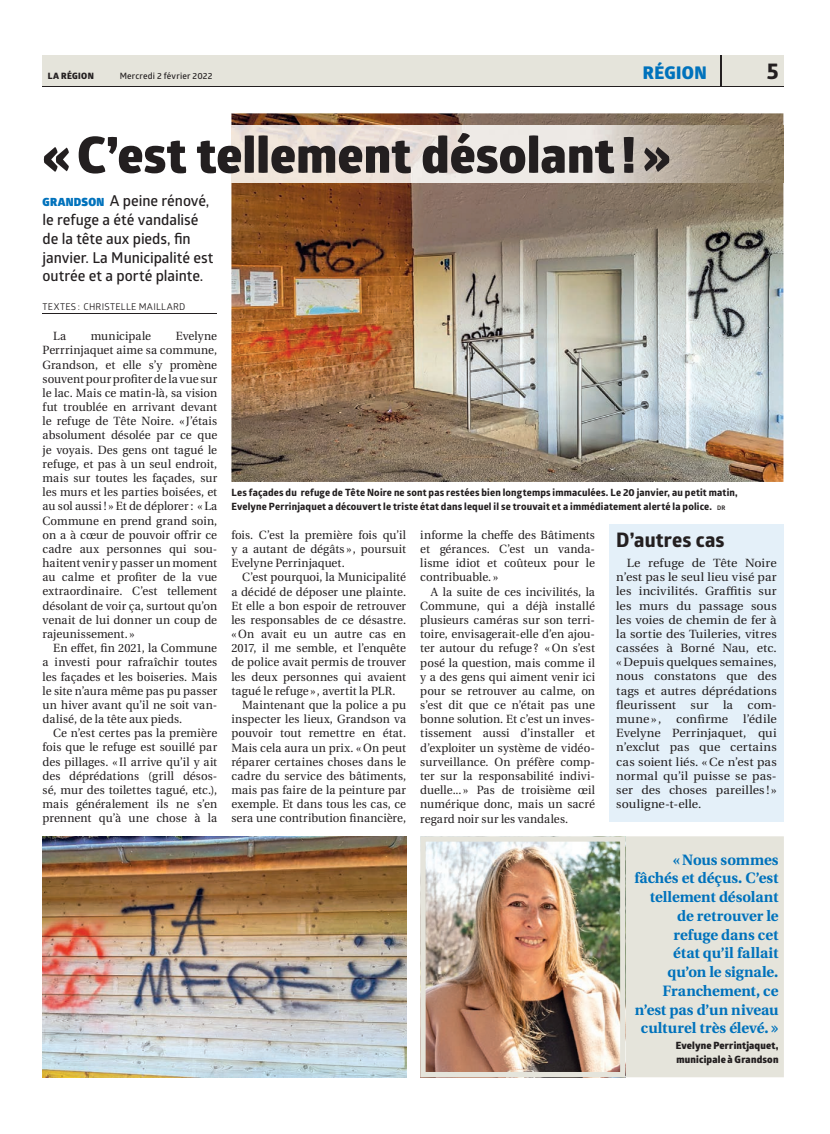
<style>
.page{position:relative;width:830px;height:1134px;background:#fff}
.page>*{position:absolute;margin:0;border:0;box-sizing:border-box;transform-origin:0 0}
.t1{font:800 50px "Glober";letter-spacing:.005em;color:#231f20}
.t2{font:700 22.5px "Globerx";color:#231f20}
.t3{font:700 20px "Globerx";letter-spacing:.01em;color:#231f20}
.t4{font:800 17.5px "Glober";letter-spacing:.02em;color:#0072bc}
.t5{font:700 15px/18.8px "Heuristica";letter-spacing:-.005em;color:#0072bc;text-align:right}
.t6{font:600 15px/18.8px "Glober";letter-spacing:-.005em;color:#231f20}
.t7{font:11.88px/14.1px "Heuristica";letter-spacing:.005em;color:#231f20;text-align:justify}
.t8{font:11.88px/14.1px "Heuristica";letter-spacing:.005em;color:#231f20;text-align:justify;scale:1.04 1}
.t9{font:700 10px/14.1px "Globerx";letter-spacing:.015em;color:#231f20}
.t10{font:800 10px/14.1px "Glober";letter-spacing:.02em;color:#231f20}
.t11{font:9.38px "Glober";letter-spacing:.035em;color:#231f20}
.t12{font:600 8.75px "Glober";letter-spacing:.02em;color:#231f20}
.t13{font:800 8.75px "Glober";letter-spacing:.04em;color:#231f20}
.s1{font-weight:900;font-size:11.25px;color:#0072bc}
.s2{font-family:"Glober";font-size:6.25px}
.s3{font-family:"Glober";font-weight:600}
</style>
<div class="page">
<div style="left:43px;top:55px;width:740px;height:32px;background:#e5e4db"></div>
<hr style="left:720px;top:55px;width:1px;height:32px;background:#231f20">
<hr style="left:43px;top:86px;width:740px;height:1px;background:#231f20">
<hr style="left:43px;top:313px;width:174px;height:1px;background:#231f20">
<img style="left:231px;top:113px;width:552px;height:369px">
<img style="left:43px;top:836px;width:363px;height:241px">
<img style="left:231px;top:126px;width:552px;height:56px">
<div style="left:625px;top:836px;width:158px;height:241px;background:#e5e4db"></div>
<img style="left:420px;top:836px;width:205px;height:241px">
<div style="left:609px;top:524px;width:174px;height:298px;background:#e4f0f9"></div>
<p class="t12" style="left:120px;top:70px;width:94px">Mercredi 2 février 2022</p>
<h3 class="t4" style="left:642px;top:60px;width:65px">RÉGION</h3>
<p class="t13" style="left:48px;top:69px;width:47px">LA RÉGION</p>
<h2 class="t2" style="left:766px;top:55px;width:13px">5</h2>
<h1 class="t1" style="left:43px;top:118px;width:629px">« C’est tellement désolant ! »</h1>
<p class="t6" style="left:43px;top:191px;width:172px"><span class="s1">GRANDSON</span> A peine rénové, le refuge a été vandalisé de la tête aux pieds, fin janvier. La Municipalité est outrée et a porté plainte.</p>
<p class="t11" style="left:43px;top:300px;width:144px">TEXTES : CHRISTELLE MAILLARD</p>
<p class="t7" style="left:53px;top:329px;width:14px">La</p>
<p class="t7" style="left:91px;top:329px;width:62px">municipale</p>
<p class="t7" style="left:43px;top:329px;width:176px;text-indent:133px">Evelyne Perrrinjaquet aime sa commune, Grandson, et elle s’y promène souvent pour profiter de la vue sur le lac. Mais ce matin-là, sa vision fut troublée en arrivant devant le refuge de Tête Noire. « J’étais absolument désolée par ce que je voyais. Des gens ont tagué le refuge, et pas à un seul endroit, mais sur toutes les façades, sur les murs et les parties boisées, et au sol aussi ! » Et de déplorer : « La Commune en prend grand soin, on a à cœur de pouvoir offrir ce cadre aux personnes qui sou&shy;haitent venir y passer un moment au calme et profiter de la vue extraordinaire. C’est tellement désolant de voir ça, surtout qu’on venait de lui donner un coup de rajeunissement. »</p>
<p class="t7" style="left:43px;top:641px;width:176px;text-indent:11px">En effet, fin 2021, la Commune a investi pour rafraîchir toutes les façades et les boiseries. Mais le site n’aura même pas pu passer un hiver avant qu’il ne soit van&shy;dalisé, de la tête aux pieds.</p>
<p class="t7" style="left:43px;top:726px;width:176px;text-indent:11px">Ce n’est certes pas la première fois que le refuge est souillé par des pillages. « Il arrive qu’il y ait des déprédations (grill désos&shy;sé, mur des toilettes tagué, etc.), mais généralement ils ne s’en prennent qu’à une chose à la</p>
<p class="t9" style="left:231px;top:485px;width:507px">Les façades du refuge de Tête Noire ne sont pas restées bien longtemps immaculées. Le 20 janvier, au petit matin,<br>Evelyne Perrinjaquet a découvert le triste état dans lequel il se trouvait et a immédiatement alerté la police. <span class="s2">DR</span></p>
<p class="t7" style="left:231px;top:528px;width:176px">fois. C’est la première fois qu’il y a autant de dégâts », poursuit Evelyne Perrinjaquet.</p>
<p class="t7" style="left:242px;top:570px;width:165px">C’est pourquoi, la Municipalité</p>
<p class="t7" style="left:231px;top:584px;width:176px">a décidé de déposer une plainte.</p>
<p class="t7" style="left:231px;top:599px;width:176px">Et elle a bon espoir de retrouver</p>
<p class="t7" style="left:231px;top:613px;width:176px">les responsables de ce désastre.</p>
<p class="t7" style="left:231px;top:627px;width:176px">« On avait eu un autre cas en</p>
<p class="t7" style="left:231px;top:641px;width:176px">2017, il me semble, et l’enquête</p>
<p class="t7" style="left:231px;top:655px;width:176px">de police avait permis de trouver</p>
<p class="t7" style="left:231px;top:670px;width:176px">les deux personnes qui avaient</p>
<p class="t7" style="left:231px;top:684px;width:165px">tagué le refuge », avertit la PLR.</p>
<p class="t7" style="left:242px;top:698px;width:165px">Maintenant que la police a pu</p>
<p class="t7" style="left:231px;top:712px;width:176px">inspecter les lieux, Grandson va</p>
<p class="t7" style="left:231px;top:726px;width:176px">pouvoir tout remettre en état.</p>
<p class="t7" style="left:231px;top:740px;width:176px">Mais cela aura un prix. « On peut</p>
<p class="t7" style="left:231px;top:755px;width:176px">réparer certaines choses dans le</p>
<p class="t7" style="left:231px;top:769px;width:176px">cadre du service des bâtiments,</p>
<p class="t7" style="left:231px;top:783px;width:176px">mais pas faire de la peinture par</p>
<p class="t7" style="left:231px;top:797px;width:176px">exemple. Et dans tous les cas, ce</p>
<p class="t7" style="left:231px;top:811px;width:176px">sera une contribution financière,</p>
<p class="t7" style="left:420px;top:528px;width:176px">informe la cheffe des Bâtiments et gérances. C’est un vanda&shy;lisme idiot et coûteux pour le contribuable. »</p>
<p class="t7" style="left:420px;top:585px;width:176px;text-indent:11px">A la suite de ces incivilités, la Commune, qui a déjà installé plusieurs caméras sur son terri&shy;toire, envisagerait-elle d’en ajou&shy;ter autour du refuge ? « On s’est posé la question, mais comme il y a des gens qui aiment venir ici pour se retrouver au calme, on s’est dit que ce n’était pas une bonne solution. Et c’est un inves&shy;tissement aussi d’installer et d’exploiter un système de vidéo&shy;surveillance. On préfère comp&shy;ter sur la responsabilité indivi&shy;duelle... » Pas de troisième œil numérique donc, mais un sacré regard noir sur les vandales.</p>
<h3 class="t3" style="left:616px;top:525px;width:110px">D’autres cas</h3>
<p class="t8" style="left:616px;top:556px;width:156px;text-indent:11px">Le refuge de Tête Noire n’est pas le seul lieu visé par les incivilités. Graffitis sur les murs du passage sous les voies de chemin de fer à la sortie des Tuileries, vitres cassées à Borné Nau, etc. « Depuis quelques semaines, nous constatons que des tags et autres déprédations fleurissent sur la com&shy;mune », confirme l’édile Evelyne Perrinjaquet, qui n’exclut pas que certains cas soient liés. « Ce n’est pas normal qu’il puisse se pas&shy;ser des choses pareilles ! » souligne-t-elle.</p>
<p class="t5" style="left:634px;top:849px;width:145px">« Nous sommes fâchés et déçus. C’est tellement désolant de retrouver le refuge dans cet<br>état qu’il fallait qu’on le signale.<br>Franchement, ce n’est pas d’un niveau culturel très élevé. <span class="s3">»</span></p>
<p class="t10" style="left:675px;top:1038px;width:104px">Evelyne Perrintjaquet, municipale à Grandson</p>
</div>
